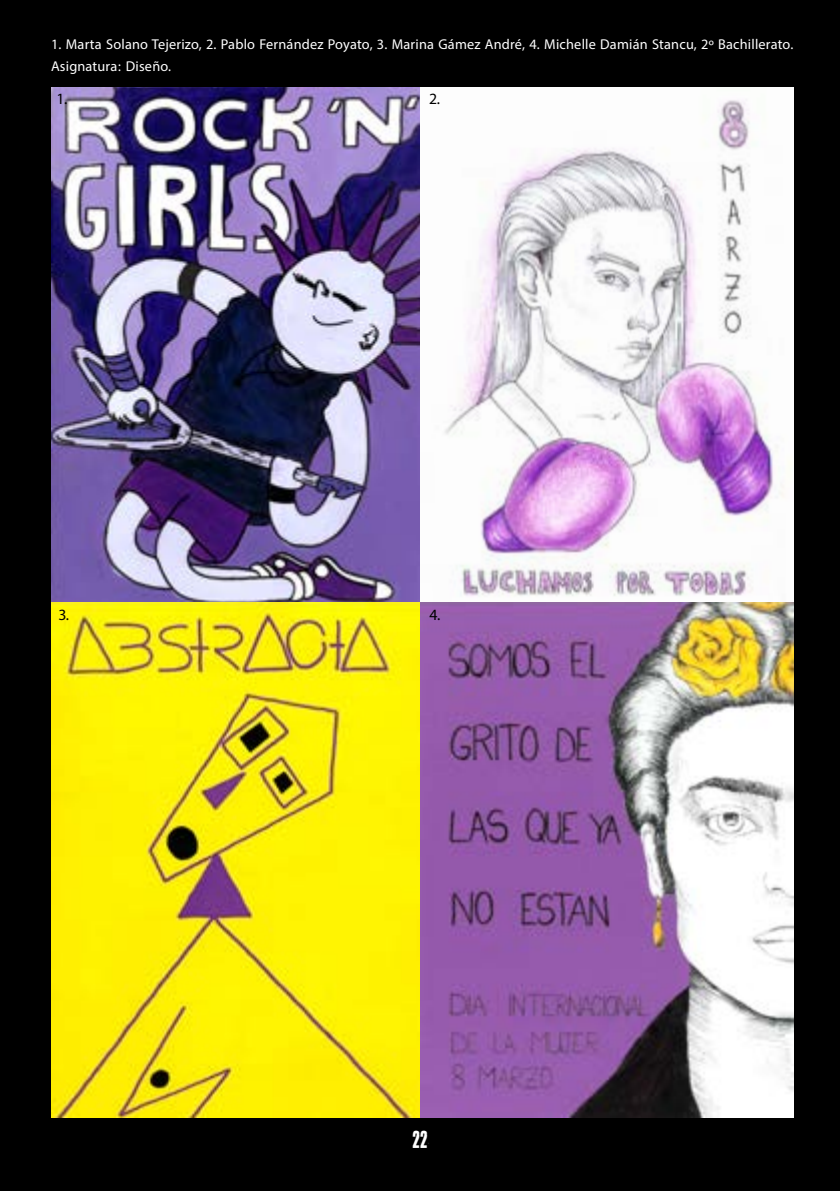
<style>
.page{position:relative;width:840px;height:1191px;background:#fff}
.page>*{position:absolute;margin:0;border:0;box-sizing:border-box;transform-origin:0 0}
.t1{font:24px "Hypotheticalmoonof Mercury";color:#fff}
.t2{font:22px "Myriad Arabic";color:#000}
.t3{font:20px/22px "Myriad Arabic";letter-spacing:.01em;color:#fff}
</style>
<div class="page">
<div style="left:0;top:0;width:839px;height:1191px;background:#000"></div>
<img style="left:51px;top:88px;width:742px;height:1029px">
<p class="t3" style="left:51px;top:33px;width:743px">1. Marta Solano Tejerizo, 2. Pablo Fernández Poyato, 3. Marina Gámez André, 4. Michelle Damián Stancu, 2º Bachillerato.<br>Asignatura: Diseño.</p>
<p class="t2" style="left:57px;top:84px;width:12px">1.</p>
<p class="t2" style="left:429px;top:84px;width:12px">2.</p>
<p class="t2" style="left:58px;top:599px;width:12px">3.</p>
<p class="t2" style="left:429px;top:599px;width:12px">4.</p>
<p class="t1" style="left:412px;top:1124px;width:17px">22</p>
</div>
